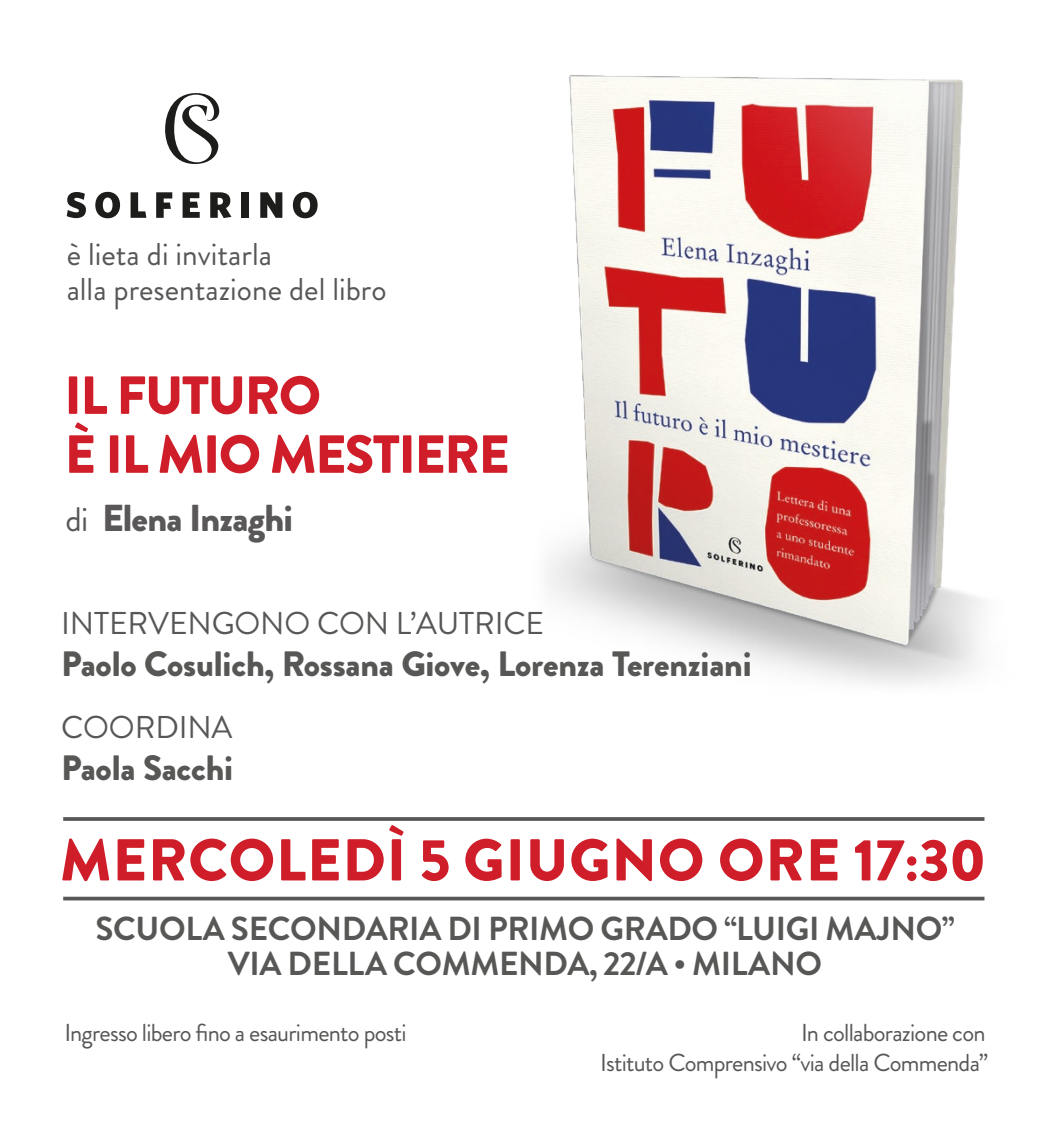
<style>
.page{position:relative;width:1050px;height:1138px;background:#fff}
.page>*{position:absolute;margin:0;border:0;box-sizing:border-box;transform-origin:0 0}
.t1{font:900 58.98px "Brandon Grotesque";letter-spacing:.015em;color:#cf1e29}
.t2{font:900 53.55px/59px "Brandon Grotesque";letter-spacing:-.03em;color:#cf1e29}
.t3{font:900 37.45px "Brandon Grotesque";letter-spacing:-.02em;color:#595757}
.t4{font:900 35.18px "Brandon Grotesque";letter-spacing:-.005em;color:#575756}
.t5{font:700 33.25px/35px "Brandon Grotesque";letter-spacing:-.01em;color:#575756;text-align:center}
.t6{font:31.5px/35px "Brandon Grotesque";color:#575756}
.t7{font:24.5px/29.4px "Brandon Grotesque";letter-spacing:-.03em;color:#575756;text-align:right}
.s1{font-weight:400;font-size:33.95px;color:#575756}
</style>
<div class="page">
<svg style="left:67px;top:192px;width:19px;height:26px"></svg>
<svg style="left:95px;top:192px;width:25px;height:26px"></svg>
<svg style="left:131px;top:192px;width:15px;height:26px"></svg>
<svg style="left:156px;top:192px;width:16px;height:26px"></svg>
<svg style="left:183px;top:192px;width:17px;height:26px"></svg>
<svg style="left:210px;top:192px;width:21px;height:26px"></svg>
<div style="left:241px;top:192px;width:8px;height:26px;background:#1d1d1b"></div>
<svg style="left:260px;top:192px;width:22px;height:26px"></svg>
<svg style="left:293px;top:192px;width:25px;height:26px"></svg>
<svg style="left:165px;top:93px;width:54px;height:71px"></svg>
<img style="left:547px;top:75px;width:436px;height:610px">
<svg style="left:63px;top:817px;width:922px;height:4px;background:#616160"></svg>
<svg style="left:63px;top:896px;width:922px;height:4px;background:#757574"></svg>
<p class="t6" style="left:67px;top:237px;width:321px">è lieta di invitarla<br>alla presentazione del libro</p>
<h2 class="t2" style="left:64px;top:366px;width:447px">IL FUTURO<br>È IL MIO MESTIERE</h2>
<h3 class="t3" style="left:65px;top:492px;width:229px"><span class="s1">di</span> Elena Inzaghi</h3>
<p class="t6" style="left:61px;top:606px;width:484px">INTERVENGONO CON L’AUTRICE</p>
<h3 class="t4" style="left:61px;top:639px;width:692px">Paolo Cosulich, Rossana Giove, Lorenza Terenziani</h3>
<p class="t6" style="left:61px;top:710px;width:173px">COORDINA</p>
<h3 class="t4" style="left:61px;top:743px;width:174px">Paola Sacchi</h3>
<h1 class="t1" style="left:60px;top:818px;width:928px">MERCOLEDÌ 5 GIUGNO ORE 17:30</h1>
<h3 class="t5" style="left:95px;top:911px;width:861px">SCUOLA SECONDARIA DI PRIMO GRADO “LUIGI MAJNO”<br>VIA DELLA COMMENDA, 22/A • MILANO</h3>
<p class="t7" style="left:64px;top:1018px;width:344px">Ingresso libero fino a esaurimento posti</p>
<p class="t7" style="left:600px;top:1018px;width:389px">In collaborazione con<br>Istituto Comprensivo “via della Commenda”</p>
</div>
